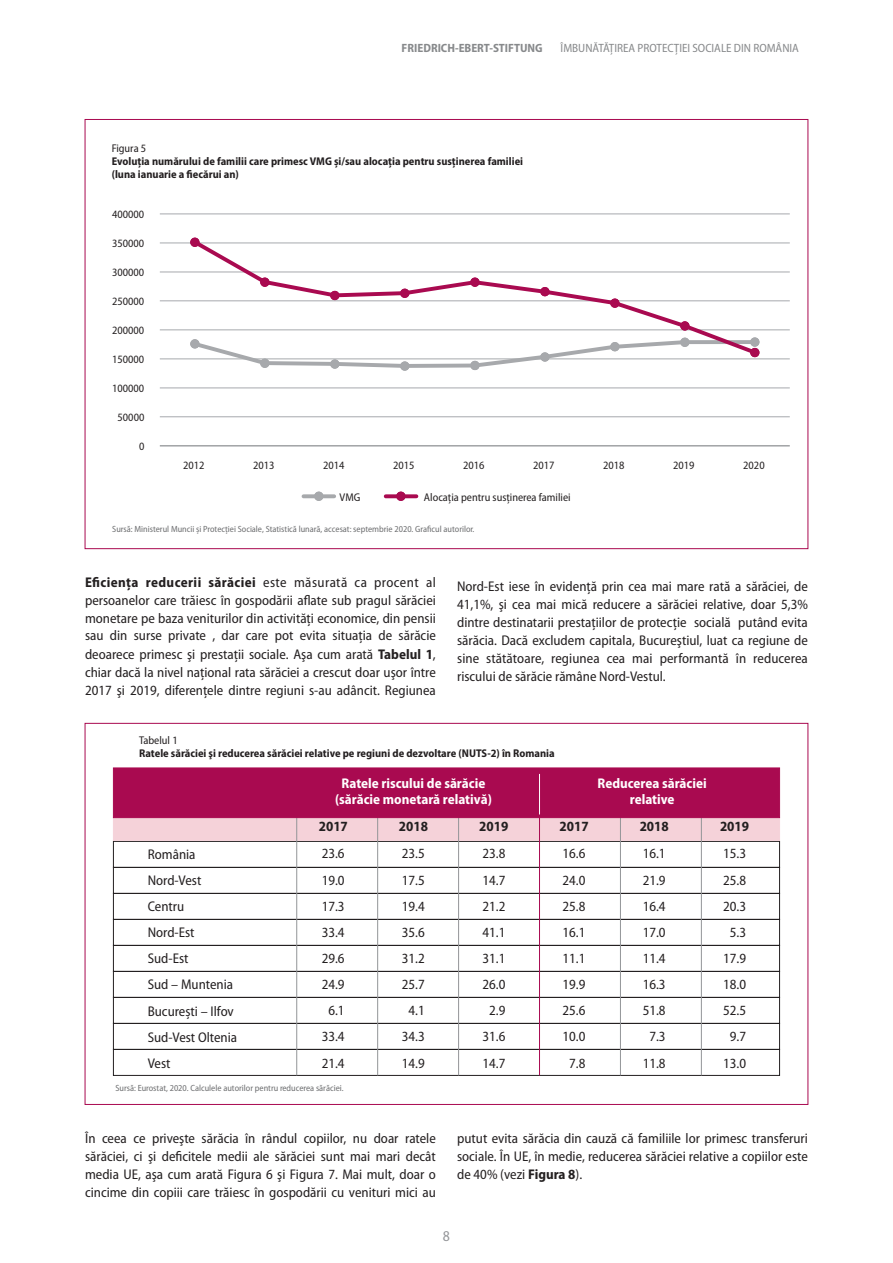
<style>
.page{position:relative;width:893px;height:1263px;background:#fff}
.page>*{position:absolute;margin:0;border:0;box-sizing:border-box;transform-origin:0 0}
.t1{font:semi-condensed 15px "Myriad Pro";color:#939598}
.t2{font:semi-condensed 14.1px/26.1px "Myriad Pro";color:#231f20;text-align:center}
.t3{font:700 semi-condensed 14.1px/16.2px "Myriad Pro";color:#fff;text-align:center}
.t4{font:700 semi-condensed 14.1px "Myriad Pro";color:#231f20}
.t5{font:semi-condensed 12px "Myriad Pro";color:#87898b}
.t6{font:700 semi-condensed 12px "Myriad Pro";color:#87898b}
.t7{font:700 semi-condensed 11.25px/12.9px "Myriad Pro";color:#231f20}
.t8{font:semi-condensed 11.25px "Myriad Pro";color:#231f20}
.t9{font:semi-condensed 9px "Myriad Pro";color:#6d6e70}
.s1{font-weight:700}
</style>
<div class="page">
<hr style="left:160px;top:416px;width:630px;height:1px;background:#bbbdc0">
<hr style="left:160px;top:387px;width:630px;height:1px;background:#bbbdc0">
<hr style="left:160px;top:358px;width:630px;height:1px;background:#bbbdc0">
<hr style="left:160px;top:329px;width:630px;height:1px;background:#bbbdc0">
<hr style="left:160px;top:300px;width:630px;height:1px;background:#bbbdc0">
<hr style="left:160px;top:271px;width:630px;height:2px;background:#bbbdc0">
<hr style="left:160px;top:242px;width:630px;height:2px;background:#bbbdc0">
<hr style="left:160px;top:213px;width:630px;height:2px;background:#bbbdc0">
<hr style="left:160px;top:445px;width:630px;height:1px;background:#939598">
<svg style="left:190px;top:357px;width:569px;height:13px"></svg>
<div style="left:260px;top:359px;width:10px;height:9px;background:#a7a9ac;border:1px solid #a7a9ac;border-radius:50%"></div>
<div style="left:330px;top:359px;width:9px;height:10px;background:#a7a9ac;border:1px solid #a7a9ac;border-radius:50%"></div>
<div style="left:400px;top:361px;width:9px;height:10px;background:#a7a9ac;border:1px solid #a7a9ac;border-radius:50%"></div>
<div style="left:470px;top:361px;width:10px;height:9px;background:#a7a9ac;border:1px solid #a7a9ac;border-radius:50%"></div>
<div style="left:540px;top:352px;width:10px;height:10px;background:#a7a9ac;border:1px solid #a7a9ac;border-radius:50%"></div>
<svg style="left:189px;top:237px;width:571px;height:120px"></svg>
<div style="left:190px;top:238px;width:10px;height:9px;background:#a90a50;border:1px solid #a90a50;border-radius:50%"></div>
<div style="left:260px;top:277px;width:10px;height:10px;background:#a90a50;border:1px solid #a90a50;border-radius:50%"></div>
<div style="left:330px;top:291px;width:9px;height:9px;background:#a90a50;border:1px solid #a90a50;border-radius:50%"></div>
<div style="left:400px;top:289px;width:9px;height:9px;background:#a90a50;border:1px solid #a90a50;border-radius:50%"></div>
<div style="left:470px;top:277px;width:10px;height:10px;background:#a90a50;border:1px solid #a90a50;border-radius:50%"></div>
<div style="left:540px;top:287px;width:10px;height:9px;background:#a90a50;border:1px solid #a90a50;border-radius:50%"></div>
<div style="left:610px;top:298px;width:10px;height:10px;background:#a90a50;border:1px solid #a90a50;border-radius:50%"></div>
<div style="left:680px;top:321px;width:9px;height:10px;background:#a90a50;border:1px solid #a90a50;border-radius:50%"></div>
<div style="left:750px;top:348px;width:9px;height:9px;background:#a90a50;border:1px solid #a90a50;border-radius:50%"></div>
<svg style="left:303px;top:494px;width:31px;height:4px"></svg>
<div style="left:314px;top:491px;width:9px;height:10px;background:#a7a9ac;border:1px solid #a7a9ac;border-radius:50%"></div>
<svg style="left:386px;top:494px;width:30px;height:4px"></svg>
<div style="left:396px;top:491px;width:10px;height:10px;background:#a90a50;border:1px solid #a90a50;border-radius:50%"></div>
<div style="left:113px;top:841px;width:667px;height:27px;border:1px solid #231f20"></div>
<div style="left:113px;top:867px;width:667px;height:27px;border:1px solid #231f20"></div>
<div style="left:113px;top:893px;width:667px;height:27px;border:1px solid #231f20"></div>
<div style="left:113px;top:919px;width:667px;height:27px;border:1px solid #231f20"></div>
<div style="left:113px;top:945px;width:667px;height:27px;border:1px solid #231f20"></div>
<div style="left:113px;top:971px;width:667px;height:27px;border:1px solid #231f20"></div>
<div style="left:113px;top:997px;width:667px;height:27px;border:1px solid #231f20"></div>
<div style="left:113px;top:1023px;width:667px;height:27px;border:1px solid #231f20"></div>
<div style="left:113px;top:1049px;width:667px;height:27px;border:1px solid #231f20"></div>
<hr style="left:377px;top:804px;width:1px;height:271px;background:#939598">
<hr style="left:458px;top:804px;width:1px;height:271px;background:#939598">
<hr style="left:620px;top:804px;width:1px;height:271px;background:#939598">
<hr style="left:701px;top:804px;width:1px;height:271px;background:#939598">
<hr style="left:296px;top:804px;width:1px;height:271px;background:#939598">
<hr style="left:539px;top:804px;width:1px;height:271px;background:#a90a50">
<svg style="left:113px;top:767px;width:667px;height:74px;background:#c0497b"></svg>
<hr style="left:539px;top:774px;width:1px;height:40px;background:#fff">
<p class="t6" style="left:402px;top:43px;width:143px">FRIEDRICH-EBERT-STIFTUNG</p>
<p class="t5" style="left:560px;top:43px;width:240px">ÎMBUNĂTĂŢIREA PROTECŢIEI SOCIALE DIN ROMÂNIA</p>
<p class="t8" style="left:112px;top:144px;width:36px">Figura 5</p>
<p class="t7" style="left:112px;top:156px;width:413px">Evoluția numărului de familii care primesc VMG și/sau alocația pentru susținerea familiei (luna ianuarie a fiecărui an)</p>
<p class="t8" style="left:112px;top:210px;width:34px">400000</p>
<p class="t8" style="left:112px;top:239px;width:34px">350000</p>
<p class="t8" style="left:112px;top:268px;width:34px">300000</p>
<p class="t8" style="left:112px;top:297px;width:34px">250000</p>
<p class="t8" style="left:112px;top:326px;width:34px">200000</p>
<p class="t8" style="left:112px;top:355px;width:34px">150000</p>
<p class="t8" style="left:112px;top:384px;width:34px">100000</p>
<p class="t8" style="left:118px;top:413px;width:28px">50000</p>
<p class="t8" style="left:139px;top:442px;width:7px">0</p>
<p class="t8" style="left:183px;top:460px;width:23px">2012</p>
<p class="t8" style="left:253px;top:460px;width:23px">2013</p>
<p class="t8" style="left:323px;top:460px;width:23px">2014</p>
<p class="t8" style="left:393px;top:460px;width:23px">2015</p>
<p class="t8" style="left:463px;top:460px;width:23px">2016</p>
<p class="t8" style="left:533px;top:460px;width:23px">2017</p>
<p class="t8" style="left:603px;top:460px;width:23px">2018</p>
<p class="t8" style="left:673px;top:460px;width:23px">2019</p>
<p class="t8" style="left:743px;top:460px;width:23px">2020</p>
<p class="t8" style="left:340px;top:492px;width:22px">VMG</p>
<p class="t8" style="left:424px;top:492px;width:148px">Alocația pentru susținerea familiei</p>
<p class="t9" style="left:112px;top:525px;width:363px">Sursă: Ministerul Muncii și Protecției Sociale, Statistică lunară, accesat: septembrie 2020. Graficul autorilor.</p>
<p class="t2" style="left:85px;top:574px;width:352px;line-height:18px;text-align:justify"><span class="s1">Eficienţa reducerii sărăciei</span> este măsurată ca procent al persoanelor care trăiesc în gospodării aflate sub pragul sărăciei monetare pe baza veniturilor din activități economice, din pensii sau din surse private , dar care pot evita situația de sărăcie deoarece primesc şi prestații sociale. Aşa cum arată <span class="s1">Tabelul 1</span>, chiar dacă la nivel naţional rata sărăciei a crescut doar uşor între 2017 şi 2019, diferenţele dintre regiuni s-au adâncit. Regiunea</p>
<p class="t2" style="left:457px;top:578px;width:352px;line-height:18px;text-align:justify">Nord-Est iese în evidenţă prin cea mai mare rată a sărăciei, de 41,1%, şi cea mai mică reducere a sărăciei relative, doar 5,3% dintre destinatarii prestațiilor de protecție socială putând evita sărăcia. Dacă excludem capitala, Bucureştiul, luat ca regiune de sine stătătoare, regiunea cea mai performantă în reducerea riscului de sărăcie rămâne Nord-Vestul.</p>
<p class="t8" style="left:139px;top:736px;width:40px">Tabelul 1</p>
<p class="t7" style="left:139px;top:748px;width:417px">Ratele sărăciei şi reducerea sărăciei relative pe regiuni de dezvoltare (NUTS-2) în Romania</p>
<p class="t2" style="left:148px;top:842px;width:91px;text-align:left">România<br>Nord-Vest<br>Centru<br>Nord-Est<br>Sud-Est<br>Sud – Muntenia<br>București – Ilfov<br>Sud-Vest Oltenia<br>Vest</p>
<p class="t3" style="left:335px;top:776px;width:158px">Ratele riscului de sărăcie (sărăcie monetară relativă)</p>
<p class="t3" style="left:598px;top:776px;width:111px">Reducerea sărăciei relative</p>
<p class="t4" style="left:319px;top:820px;width:31px">2017</p>
<p class="t2" style="left:322px;top:842px;width:24px">23.6<br>19.0<br>17.3<br>33.4<br>29.6<br>24.9<br>6.1<br>33.4<br>21.4</p>
<p class="t4" style="left:399px;top:820px;width:31px">2018</p>
<p class="t2" style="left:402px;top:842px;width:24px">23.5<br>17.5<br>19.4<br>35.6<br>31.2<br>25.7<br>4.1<br>34.3<br>14.9</p>
<p class="t4" style="left:479px;top:820px;width:31px">2019</p>
<p class="t2" style="left:482px;top:842px;width:24px">23.8<br>14.7<br>21.2<br>41.1<br>31.1<br>26.0<br>2.9<br>31.6<br>14.7</p>
<p class="t4" style="left:560px;top:820px;width:31px">2017</p>
<p class="t2" style="left:562px;top:842px;width:24px">16.6<br>24.0<br>25.8<br>16.1<br>11.1<br>19.9<br>25.6<br>10.0<br>7.8</p>
<p class="t4" style="left:640px;top:820px;width:31px">2018</p>
<p class="t2" style="left:643px;top:842px;width:24px">16.1<br>21.9<br>16.4<br>17.0<br>11.4<br>16.3<br>51.8<br>7.3<br>11.8</p>
<p class="t4" style="left:720px;top:820px;width:31px">2019</p>
<p class="t2" style="left:723px;top:842px;width:24px">15.3<br>25.8<br>20.3<br>5.3<br>17.9<br>18.0<br>52.5<br>9.7<br>13.0</p>
<p class="t9" style="left:115px;top:1084px;width:230px">Sursă: Eurostat, 2020. Calculele autorilor pentru reducerea sărăciei.</p>
<p class="t2" style="left:85px;top:1130px;width:352px;line-height:18px;text-align:justify">În ceea ce priveşte sărăcia în rândul copiilor, nu doar ratele sărăciei, ci şi deficitele medii ale sărăciei sunt mai mari decât media UE, aşa cum arată Figura 6 şi Figura 7. Mai mult, doar o cincime din copiii care trăiesc în gospodării cu venituri mici au</p>
<p class="t2" style="left:457px;top:1130px;width:352px;line-height:18.1px;text-align:justify">putut evita sărăcia din cauză că familiile lor primesc transferuri sociale. În UE, în medie, reducerea sărăciei relative a copiilor este de 40% (vezi <span class="s1">Figura 8</span>).</p>
<p class="t1" style="left:443px;top:1229px;width:9px">8</p>
</div>
